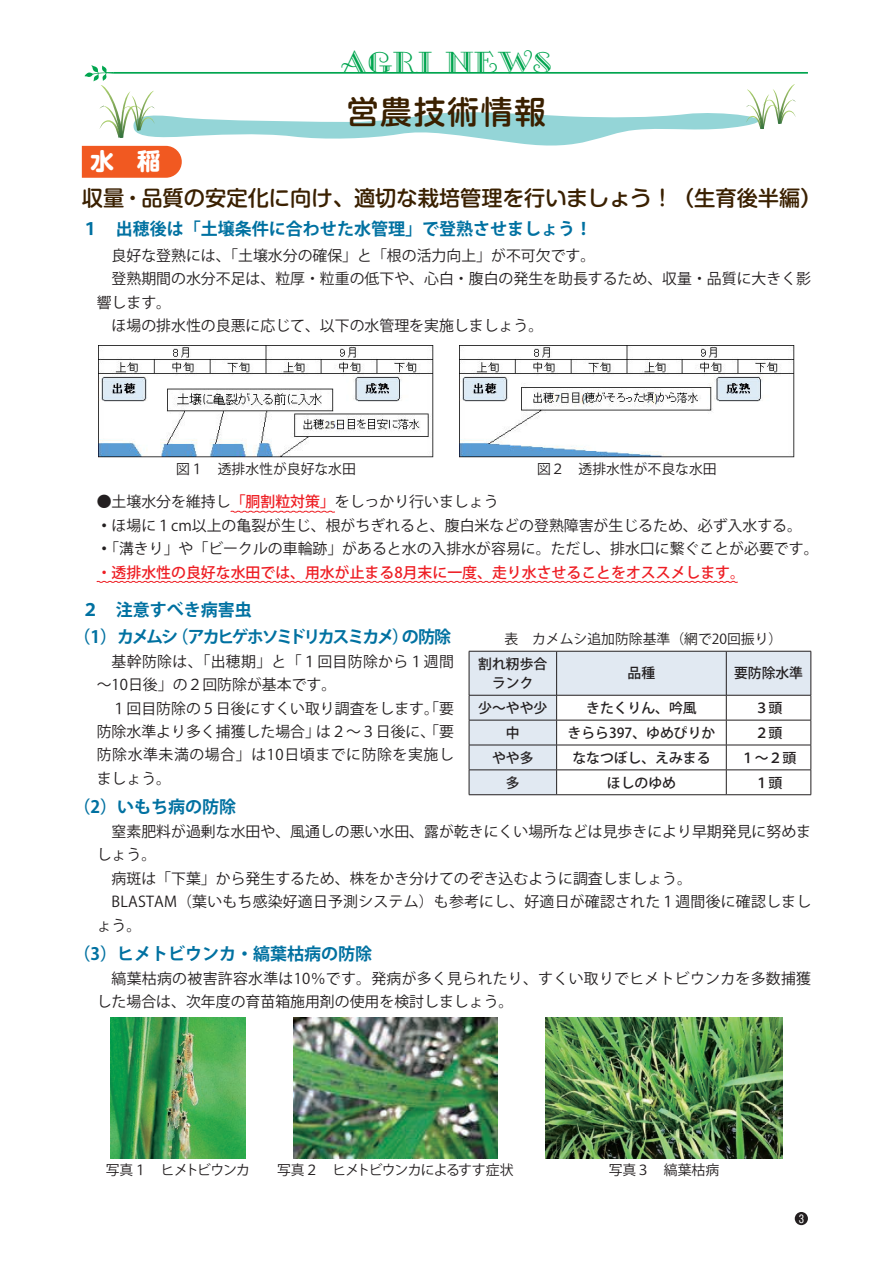
<style>
.page{position:relative;width:893px;height:1263px;background:#fff}
.page>*{position:absolute;margin:0;border:0;box-sizing:border-box;transform-origin:0 0}
.t1{font:500 31.95px "Shin M Go Pro";letter-spacing:.05em;color:#3a2000}
.t2{font:26.55px "Galleria Plain";color:#00a54f}
.営農いろあみﾀｲﾄﾙ{font:700 23.4px "UD Shin M Go Pro";color:#fff}
.営農技術情報_20Q見出し{font:500 21.3px "Shin M Go Pro";color:#3a2000}
.稲作GB{font:700 16.95px "Koz Go Pro";color:#0071a1}
.稲作GB-2{font:700 16.95px "Koz Go Pro";letter-spacing:-.13em;color:#0071a1}
.稲作{font:14.85px/23.4px "Koz Go Pro";color:#231f20}
.稲作-2{font:14.85px/23.4px "Koz Go Pro";letter-spacing:.02em;color:#231f20}
.稲作-3{font:500 14.85px "Koz Go Pro";color:#ee1d23}
.稲作-4{font:14.85px/23.4px "Koz Go Pro";letter-spacing:.025em;color:#231f20}
.稲作1-2{font:14.85px "Koz Go Pro";color:#231f20}
.カメムシ表{font:500 13.8px "Koz Go Pro";color:#231f20}
.営農技術情報_キャプション{font:13.8px "Koz Go Pro";color:#231f20}
.営農技術情報_キャプション-2{font:13.8px "Koz Go Pro";letter-spacing:-.05em;color:#231f20}
.営農技術情報_キャプション-3{font:13.8px "Koz Go Pro";letter-spacing:-.055em;color:#231f20}
.t3{font:10.65px "Gothic MB101 Pro";color:#fff}
.s1{font-weight:500;color:#ee1d23}
.s2{font-weight:700}
</style>
<div class="page">
<svg style="left:230px;top:510px;width:105px;height:3px"></svg>
<svg style="left:96px;top:581px;width:642px;height:2px"></svg>
<img style="left:98px;top:345px;width:336px;height:113px">
<img style="left:459px;top:345px;width:336px;height:113px">
<img style="left:110px;top:1017px;width:136px;height:142px">
<img style="left:293px;top:1017px;width:204px;height:142px">
<img style="left:545px;top:1017px;width:238px;height:142px">
<svg style="left:470px;top:652px;width:341px;height:142px;fill:#e1e9f2"></svg>
<hr style="left:469px;top:651px;width:88px;height:1px;background:#231f20">
<hr style="left:469px;top:651px;width:1px;height:44px;background:#231f20">
<hr style="left:557px;top:651px;width:169px;height:1px;background:#231f20">
<hr style="left:556px;top:651px;width:1px;height:44px;background:#231f20">
<hr style="left:726px;top:651px;width:85px;height:1px;background:#231f20">
<hr style="left:726px;top:651px;width:1px;height:44px;background:#231f20">
<hr style="left:811px;top:651px;width:1px;height:44px;background:#231f20">
<hr style="left:469px;top:695px;width:88px;height:1px;background:#231f20">
<hr style="left:557px;top:695px;width:169px;height:1px;background:#231f20">
<hr style="left:726px;top:695px;width:85px;height:1px;background:#231f20">
<hr style="left:469px;top:720px;width:88px;height:1px;background:#231f20">
<hr style="left:557px;top:720px;width:169px;height:1px;background:#231f20">
<hr style="left:726px;top:720px;width:85px;height:1px;background:#231f20">
<hr style="left:469px;top:745px;width:88px;height:1px;background:#231f20">
<hr style="left:557px;top:745px;width:169px;height:1px;background:#231f20">
<hr style="left:726px;top:745px;width:85px;height:1px;background:#231f20">
<hr style="left:469px;top:770px;width:88px;height:1px;background:#231f20">
<svg style="left:469px;top:695px;width:1px;height:99px"></svg>
<hr style="left:557px;top:770px;width:169px;height:1px;background:#231f20">
<svg style="left:556px;top:695px;width:1px;height:99px"></svg>
<hr style="left:726px;top:770px;width:85px;height:1px;background:#231f20">
<svg style="left:726px;top:695px;width:1px;height:99px"></svg>
<svg style="left:811px;top:695px;width:1px;height:99px"></svg>
<hr style="left:469px;top:794px;width:88px;height:1px;background:#231f20">
<hr style="left:557px;top:794px;width:169px;height:1px;background:#231f20">
<hr style="left:726px;top:794px;width:85px;height:1px;background:#231f20">
<hr style="left:114px;top:72px;width:694px;height:2px;background:#00a54f">
<svg style="left:82px;top:65px;width:714px;height:113px"></svg>
<div style="left:795px;top:1212px;width:13px;height:13px;background:#231f20;border-radius:50%"></div>
<h2 class="t2" style="left:341px;top:48px;width:212px">AGRI NEWS</h2>
<p class="t1" style="left:347px;top:86px;width:201px">営農技術情報</p>
<p class="営農いろあみﾀｲﾄﾙ" style="left:90px;top:142px;width:72px">水　稲</p>
<p class="営農技術情報_20Q見出し" style="left:82px;top:180px;width:741px">収量・品質の安定化に向け、適切な栽培管理を行いましょう！（生育後半編）</p>
<p class="稲作GB" style="left:82px;top:218px;width:512px">１　出穂後は「土壌条件に合わせた水管理」で登熟させましょう！</p>
<p class="稲作" style="left:112px;top:244px;width:485px">良好な登熟には、「土壌水分の確保」と「根の活力向上」が不可欠です。</p>
<p class="稲作" style="left:97px;top:267px;width:716px;text-indent:15px">登熟期間の水分不足は、粒厚・粒重の低下や、心白・腹白の発生を助長するため、収量・品質に大きく影響します。</p>
<p class="稲作" style="left:112px;top:314px;width:433px">ほ場の排水性の良悪に応じて、以下の水管理を実施しましょう。</p>
<p class="営農技術情報_キャプション" style="left:176px;top:460px;width:181px">図１　透排水性が良好な水田</p>
<p class="営農技術情報_キャプション" style="left:537px;top:460px;width:181px">図２　透排水性が不良な水田</p>
<p class="稲作1-2" style="left:97px;top:492px;width:403px">●土壌水分を維持し<span class="s1">「胴割粒対策」</span>をしっかり行いましょう</p>
<p class="稲作" style="left:97px;top:514px;width:707px"><span class="s2">・</span>ほ場に１cm以上の亀裂が生じ、根がちぎれると、腹白米などの登熟障害が生じるため、必ず入水する。</p>
<p class="稲作" style="left:97px;top:537px;width:723px"><span class="s2">・</span>「溝きり」や「ビークルの車輪跡」があると水の入排水が容易に。ただし、排水口に繋ぐことが必要です。</p>
<p class="稲作-3" style="left:97px;top:563px;width:650px">・透排水性の良好な水田では、用水が止まる8月末に一度、走り水させることをオススメします。</p>
<p class="稲作GB" style="left:82px;top:598px;width:172px">２　注意すべき病害虫</p>
<p class="稲作GB-2" style="left:73px;top:626px;width:379px">（1）カメムシ（アカヒゲホソミドリカスミカメ）の防除</p>
<p class="稲作-4" style="left:97px;top:650px;width:359px;text-indent:15px">基幹防除は、「出穂期」と「１回目防除から１週間～10日後」の２回防除が基本です。</p>
<p class="稲作" style="left:97px;top:697px;width:359px;text-align:justify;text-indent:15px">１回目防除の５日後にすくい取り調査をします。「要防除水準より多く捕獲した場合」は２～３日後に、「要防除水準未満の場合」は10日頃までに防除を実施しましょう。</p>
<p class="稲作GB" style="left:73px;top:796px;width:164px">（2）いもち病の防除</p>
<p class="稲作" style="left:97px;top:820px;width:716px;text-indent:15px">窒素肥料が過剰な水田や、風通しの悪い水田、露が乾きにくい場所などは見歩きにより早期発見に努めましょう。</p>
<p class="稲作" style="left:112px;top:867px;width:582px">病斑は「下葉」から発生するため、株をかき分けてのぞき込むように調査しましょう。</p>
<p class="稲作" style="left:97px;top:890px;width:716px;text-indent:15px">BLASTAM（葉いもち感染好適日予測システム）も参考にし、好適日が確認された１週間後に確認しましょう。</p>
<p class="稲作GB" style="left:73px;top:943px;width:300px">（3）ヒメトビウンカ・縞葉枯病の防除</p>
<p class="稲作-2" style="left:97px;top:967px;width:716px;text-indent:15px">縞葉枯病の被害許容水準は10％です。発病が多く見られたり、すくい取りでヒメトビウンカを多数捕獲した場合は、次年度の育苗箱施用剤の使用を検討しましょう。</p>
<p class="営農技術情報_キャプション" style="left:504px;top:630px;width:279px">表　カメムシ追加防除基準（網で20回振り）</p>
<p class="カメムシ表" style="left:478px;top:655px;width:71px">割れ籾歩合</p>
<p class="カメムシ表" style="left:492px;top:674px;width:43px">ランク</p>
<p class="カメムシ表" style="left:628px;top:664px;width:29px">品種</p>
<p class="カメムシ表" style="left:734px;top:664px;width:71px">要防除水準</p>
<p class="カメムシ表" style="left:478px;top:699px;width:71px">少～やや少</p>
<p class="カメムシ表" style="left:586px;top:699px;width:112px">きたくりん、吟風</p>
<p class="カメムシ表" style="left:755px;top:699px;width:29px">３頭</p>
<p class="カメムシ表" style="left:506px;top:724px;width:15px">中</p>
<p class="カメムシ表" style="left:568px;top:724px;width:149px">きらら397、ゆめぴりか</p>
<p class="カメムシ表" style="left:755px;top:724px;width:29px">２頭</p>
<p class="カメムシ表" style="left:492px;top:749px;width:43px">やや多</p>
<p class="カメムシ表" style="left:572px;top:749px;width:140px">ななつぼし、えみまる</p>
<p class="カメムシ表" style="left:741px;top:749px;width:57px">１～２頭</p>
<p class="カメムシ表" style="left:506px;top:774px;width:15px">多</p>
<p class="カメムシ表" style="left:607px;top:774px;width:71px">ほしのゆめ</p>
<p class="カメムシ表" style="left:755px;top:774px;width:29px">１頭</p>
<p class="営農技術情報_キャプション-3" style="left:106px;top:1161px;width:146px">写真１　ヒメトビウンカ</p>
<p class="営農技術情報_キャプション-2" style="left:277px;top:1161px;width:238px">写真２　ヒメトビウンカによるすす症状</p>
<p class="営農技術情報_キャプション" style="left:609px;top:1161px;width:112px">写真３　縞葉枯病</p>
<p class="t3" style="left:799px;top:1210px;width:7px">3</p>
</div>
